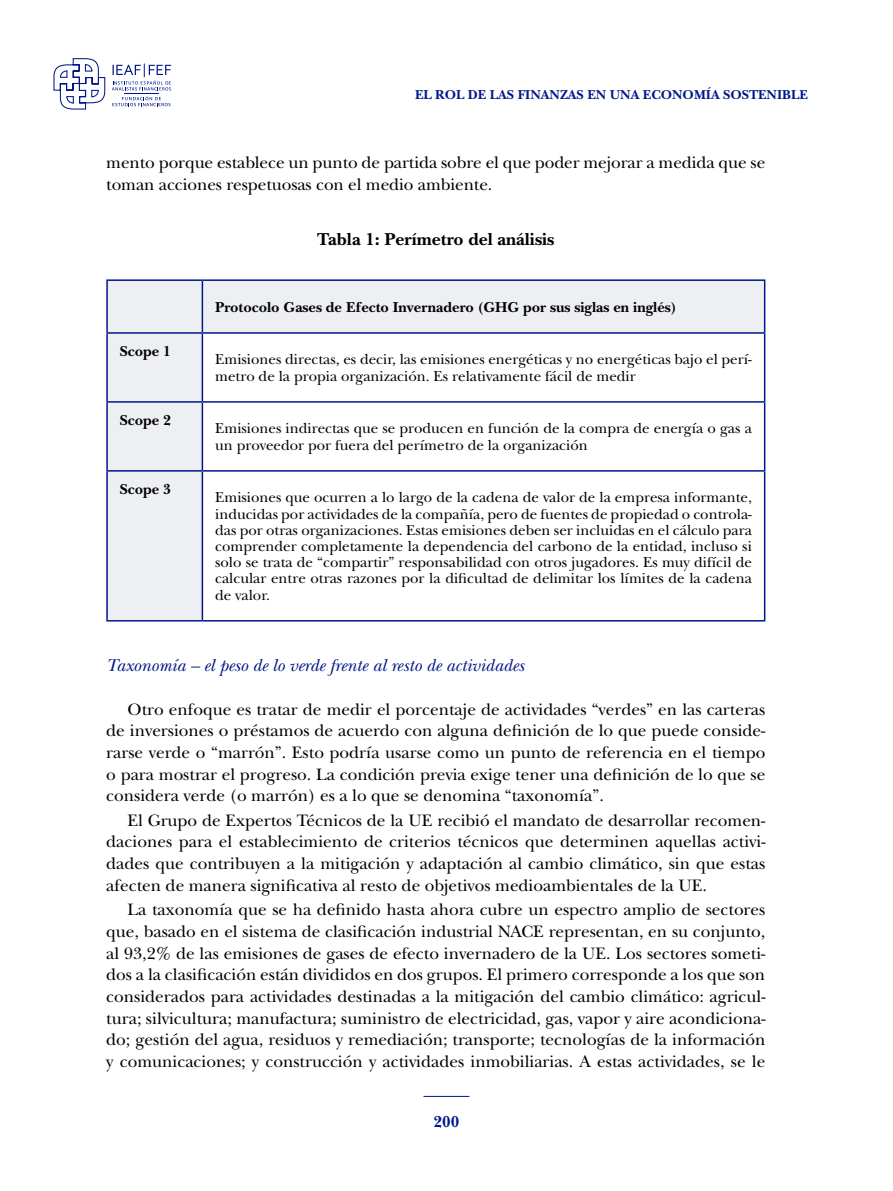
<style>
.page{position:relative;width:893px;height:1191px;background:#fff}
.page>*{position:absolute;margin:0;border:0;box-sizing:border-box;transform-origin:0 0}
.t1{font:italic 18px "New Baskerville Std";color:#001789}
.t2{font:700 18px "New Baskerville Std";color:#000}
.t3{font:17.25px/21.6px "New Baskerville Std";color:#000;text-align:justify}
.t4{font:700 16.5px "New Baskerville Std";color:#001789}
.t5{font:15px/16.2px "New Baskerville Std";color:#000}
.t6{font:700 15px "New Baskerville Std";color:#000}
.t7{font:700 13.5px "New Baskerville Std";color:#001789}
</style>
<div class="page">
<hr style="left:423px;top:1096px;width:46px;height:1px;background:#001789">
<svg style="left:53px;top:58px;width:53px;height:52px"></svg>
<svg style="left:112px;top:64px;width:59px;height:26px"></svg>
<svg style="left:112px;top:96px;width:59px;height:10px"></svg>
<hr style="left:124px;top:93px;width:35px;height:1px;background:#001789">
<svg style="left:108px;top:281px;width:656px;height:339px"></svg>
<hr style="left:106px;top:279px;width:96px;height:2px;background:#001789">
<hr style="left:106px;top:281px;width:2px;height:51px;background:#001789">
<hr style="left:202px;top:279px;width:563px;height:2px;background:#001789">
<hr style="left:202px;top:281px;width:1px;height:51px;background:#001789">
<hr style="left:764px;top:281px;width:1px;height:51px;background:#001789">
<hr style="left:106px;top:332px;width:96px;height:2px;background:#001789">
<hr style="left:106px;top:334px;width:2px;height:67px;background:#001789">
<hr style="left:202px;top:332px;width:563px;height:2px;background:#001789">
<hr style="left:202px;top:334px;width:1px;height:67px;background:#001789">
<hr style="left:764px;top:334px;width:1px;height:67px;background:#001789">
<hr style="left:106px;top:401px;width:96px;height:2px;background:#001789">
<hr style="left:106px;top:403px;width:2px;height:67px;background:#001789">
<hr style="left:202px;top:401px;width:563px;height:2px;background:#001789">
<hr style="left:202px;top:403px;width:1px;height:67px;background:#001789">
<hr style="left:764px;top:403px;width:1px;height:67px;background:#001789">
<hr style="left:106px;top:470px;width:96px;height:1px;background:#001789">
<hr style="left:106px;top:471px;width:2px;height:149px;background:#001789">
<hr style="left:202px;top:470px;width:563px;height:1px;background:#001789">
<hr style="left:202px;top:471px;width:1px;height:149px;background:#001789">
<hr style="left:764px;top:471px;width:1px;height:149px;background:#001789">
<hr style="left:106px;top:620px;width:96px;height:1px;background:#001789">
<hr style="left:202px;top:620px;width:563px;height:1px;background:#001789">
<p class="t7" style="left:415px;top:87px;width:394px">EL ROL DE LAS FINANZAS EN UNA ECONOMÍA SOSTENIBLE</p>
<p class="t3" style="left:106px;top:152px;width:660px">mento porque establece un punto de partida sobre el que poder mejorar a medida que se toman acciones respetuosas con el medio ambiente.</p>
<p class="t2" style="left:317px;top:229px;width:239px">Tabla 1: Perímetro del análisis</p>
<p class="t6" style="left:120px;top:342px;width:53px">Scope 1</p>
<p class="t6" style="left:120px;top:411px;width:53px">Scope 2</p>
<p class="t6" style="left:120px;top:480px;width:53px">Scope 3</p>
<p class="t6" style="left:215px;top:298px;width:463px">Protocolo Gases de Efecto Invernadero (GHG por sus siglas en inglés)</p>
<p class="t5" style="left:215px;top:351px;width:538px">Emisiones directas, es decir, las emisiones energéticas y no energéticas bajo el perí&shy;metro de la propia organización. Es relativamente fácil de medir</p>
<p class="t5" style="left:215px;top:420px;width:538px">Emisiones indirectas que se producen en función de la compra de energía o gas a un proveedor por fuera del perímetro de la organización</p>
<p class="t5" style="left:215px;top:489px;width:538px;text-align:justify">Emisiones que ocurren a lo largo de la cadena de valor de la empresa informante, inducidas por actividades de la compañía, pero de fuentes de propiedad o controla&shy;das por otras organizaciones. Estas emisiones deben ser incluidas en el cálculo para comprender completamente la dependencia del carbono de la entidad, incluso si solo se trata de “compartir” responsabilidad con otros jugadores. Es muy difícil de calcular entre otras razones por la dificultad de delimitar los límites de la cadena de valor.</p>
<p class="t1" style="left:106px;top:655px;width:420px">Taxonomía – el peso de lo verde frente al resto de actividades</p>
<p class="t3" style="left:106px;top:698px;width:661px;text-indent:21px">Otro enfoque es tratar de medir el porcentaje de actividades “verdes” en las carteras de inversiones o préstamos de acuerdo con alguna definición de lo que puede conside&shy;rarse verde o “marrón”. Esto podría usarse como un punto de referencia en el tiempo o para mostrar el progreso. La condición previa exige tener una definición de lo que se considera verde (o marrón) es a lo que se denomina “taxonomía”.</p>
<p class="t3" style="left:106px;top:809px;width:661px;text-indent:21px">El Grupo de Expertos Técnicos de la UE recibió el mandato de desarrollar recomen&shy;daciones para el establecimiento de criterios técnicos que determinen aquellas activi&shy;dades que contribuyen a la mitigación y adaptación al cambio climático, sin que estas afecten de manera significativa al resto de objetivos medioambientales de la UE.</p>
<p class="t3" style="left:106px;top:899px;width:661px;text-indent:21px">La taxonomía que se ha definido hasta ahora cubre un espectro amplio de sectores que, basado en el sistema de clasificación industrial NACE representan, en su conjunto, al 93,2% de las emisiones de gases de efecto invernadero de la UE. Los sectores someti&shy;dos a la clasificación están divididos en dos grupos. El primero corresponde a los que son considerados para actividades destinadas a la mitigación del cambio climático: agricul&shy;tura; silvicultura; manufactura; suministro de electricidad, gas, vapor y aire acondiciona&shy;do; gestión del agua, residuos y remediación; transporte; tecnologías de la información y comunicaciones; y construcción y actividades inmobiliarias. A estas actividades, se le</p>
<p class="t4" style="left:434px;top:1112px;width:27px">200</p>
</div>
